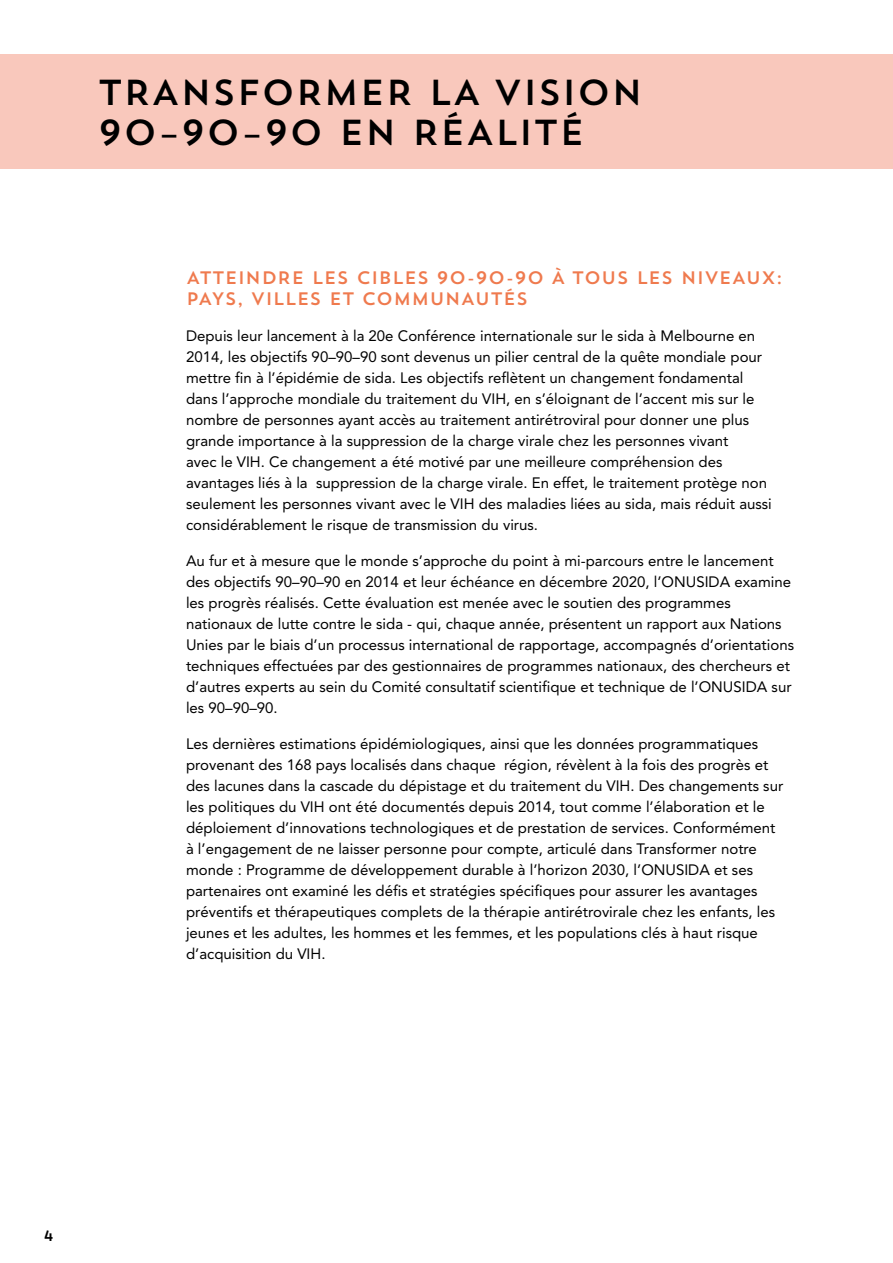
<style>
.page{position:relative;width:893px;height:1263px;background:#fff}
.page>*{position:absolute;margin:0;border:0;box-sizing:border-box;transform-origin:0 0}
.t1{font:36px/40.5px "Trend Sans One";color:#000}
.t2{font:18px/21.6px "Trend Sans One";color:#ef7a4e}
.t3{font:15px/21px "Avenir";color:#000}
.t4{font:15px "Trend Sans One";color:#000}
</style>
<div class="page">
<div style="left:0;top:54px;width:893px;height:115px;background:#f9c8bc"></div>
<h1 class="t1" style="left:98px;top:71px;width:547px">TRANSFORMER LA VISION<br>90–90–90 EN RÉALITÉ</h1>
<p class="t2" style="left:186px;top:266px;width:599px">ATTEINDRE LES CIBLES 90-90-90 À TOUS LES NIVEAUX:<br>PAYS, VILLES ET COMMUNAUTÉS</p>
<p class="t3" style="left:186px;top:326px;width:587px">Depuis leur lancement à la 20e Conférence internationale sur le sida à Melbourne en 2014, les objectifs 90–90–90 sont devenus un pilier central de la quête mondiale pour mettre fin à l’épidémie de sida. Les objectifs reflètent un changement fondamental dans l’approche mondiale du traitement du VIH, en s’éloignant de l’accent mis sur le nombre de personnes ayant accès au traitement antirétroviral pour donner une plus grande importance à la suppression de la charge virale chez les personnes vivant<br>avec le VIH. Ce changement a été motivé par une meilleure compréhension des avantages liés à la suppression de la charge virale. En effet, le traitement protège non seulement les personnes vivant avec le VIH des maladies liées au sida, mais réduit aussi considérablement le risque de transmission du virus.</p>
<p class="t3" style="left:186px;top:551px;width:610px">Au fur et à mesure que le monde s’approche du point à mi-parcours entre le lancement des objectifs 90–90–90 en 2014 et leur échéance en décembre 2020, l’ONUSIDA examine les progrès réalisés. Cette évaluation est menée avec le soutien des programmes nationaux de lutte contre le sida - qui, chaque année, présentent un rapport aux Nations Unies par le biais d’un processus international de rapportage, accompagnés d’orientations techniques effectuées par des gestionnaires de programmes nationaux, des chercheurs et d’autres experts au sein du Comité consultatif scientifique et technique de l’ONUSIDA sur les 90–90–90.</p>
<p class="t3" style="left:186px;top:734px;width:599px">Les dernières estimations épidémiologiques, ainsi que les données programmatiques provenant des 168 pays localisés dans chaque région, révèlent à la fois des progrès et des lacunes dans la cascade du dépistage et du traitement du VIH. Des changements sur les politiques du VIH ont été documentés depuis 2014, tout comme l’élaboration et le déploiement d’innovations technologiques et de prestation de services. Conformément à l’engagement de ne laisser personne pour compte, articulé dans Transformer notre monde : Programme de développement durable à l’horizon 2030, l’ONUSIDA et ses partenaires ont examiné les défis et stratégies spécifiques pour assurer les avantages préventifs et thérapeutiques complets de la thérapie antirétrovirale chez les enfants, les jeunes et les adultes, les hommes et les femmes, et les populations clés à haut risque d’acquisition du VIH.</p>
<p class="t4" style="left:43px;top:1226px;width:12px">4</p>
</div>
